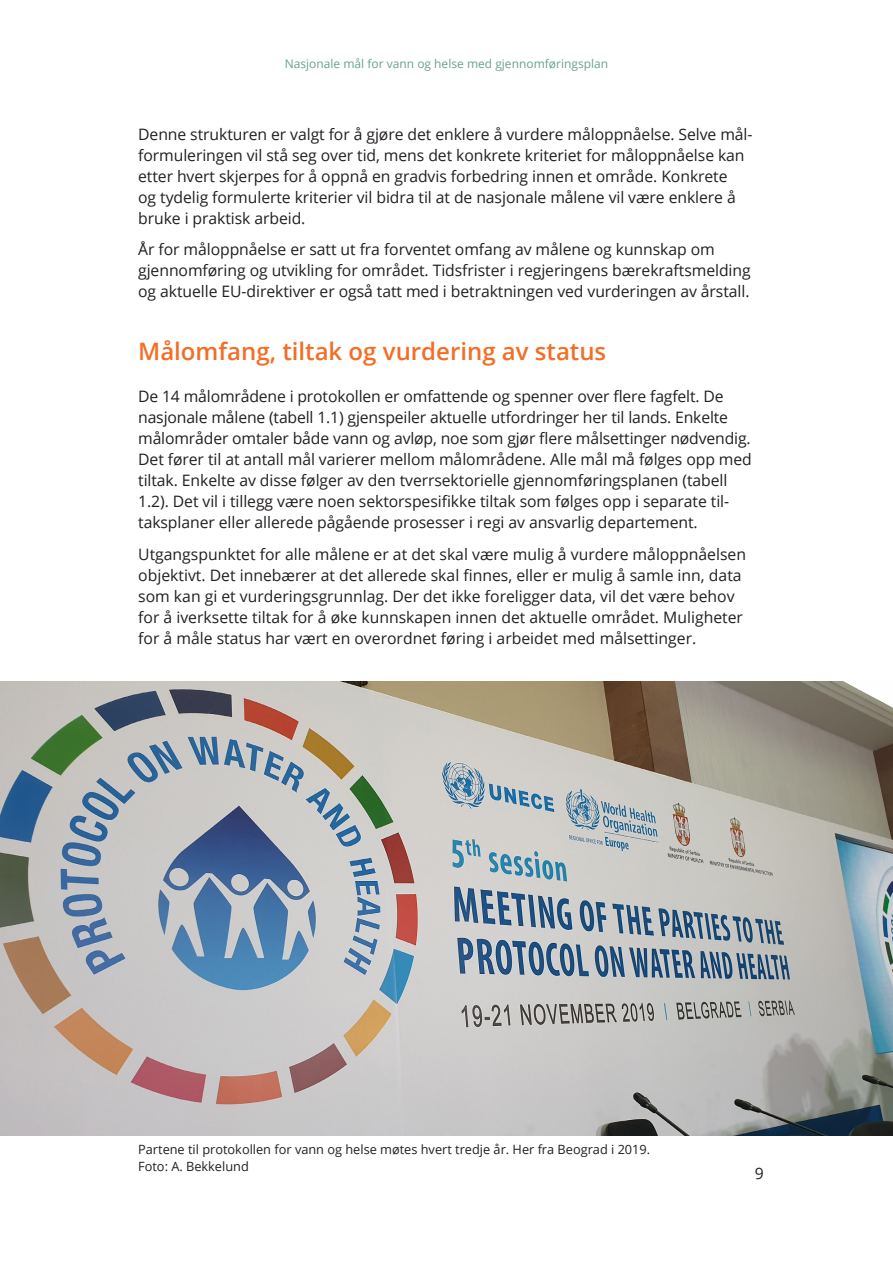
<style>
.page{position:relative;width:893px;height:1263px;background:#fff}
.page>*{position:absolute;margin:0;border:0;box-sizing:border-box;transform-origin:0 0}
.UnOverskrift_2{font:600 24px "Open Sans";color:#f36e27}
.t1{font:15.75px/21px "Open Sans";letter-spacing:-.005em;color:#231f20}
.Note{font:12.75px "Open Sans";color:#231f20}
.t2{font:12px "Open Sans";color:#68a48a}
</style>
<div class="page">
<img style="left:0;top:681px;width:893px;height:454px">
<p class="t2" style="left:285px;top:56px;width:325px">Nasjonale mål for vann og helse med gjennomføringsplan</p>
<p class="t1" style="left:138px;top:123px;width:616px">Denne strukturen er valgt for å gjøre det enklere å vurdere måloppnåelse. Selve mål&shy;formuleringen vil stå seg over tid, mens det konkrete kriteriet for måloppnåelse kan etter hvert skjerpes for å oppnå en gradvis forbedring innen et område. Konkrete<br>og tydelig formulerte kriterier vil bidra til at de nasjonale målene vil være enklere å bruke i praktisk arbeid.</p>
<p class="t1" style="left:138px;top:238px;width:614px">År for måloppnåelse er satt ut fra forventet omfang av målene og kunnskap om gjennomføring og utvikling for området. Tidsfrister i regjeringens bærekraftsmelding og aktuelle EU-direktiver er også tatt med i betraktningen ved vurderingen av årstall.</p>
<h3 class="UnOverskrift_2" style="left:138px;top:335px;width:470px">Målomfang, tiltak og vurdering av status</h3>
<p class="t1" style="left:138px;top:385px;width:615px">De 14 målområdene i protokollen er omfattende og spenner over flere fagfelt. De nasjonale målene (tabell 1.1) gjenspeiler aktuelle utfordringer her til lands. Enkelte målområder omtaler både vann og avløp, noe som gjør flere målsettinger nødvendig.<br>Det fører til at antall mål varierer mellom målområdene. Alle mål må følges opp med tiltak. Enkelte av disse følger av den tverrsektorielle gjennomføringsplanen (tabell 1.2). Det vil i tillegg være noen sektorspesifikke tiltak som følges opp i separate til&shy;taksplaner eller allerede pågående prosesser i regi av ansvarlig departement.</p>
<p class="t1" style="left:138px;top:543px;width:609px">Utgangspunktet for alle målene er at det skal være mulig å vurdere måloppnåelsen objektivt. Det innebærer at det allerede skal finnes, eller er mulig å samle inn, data som kan gi et vurderingsgrunnlag. Der det ikke foreligger data, vil det være behov for å iverksette tiltak for å øke kunnskapen innen det aktuelle området. Muligheter for å måle status har vært en overordnet føring i arbeidet med målsettinger.</p>
<p class="Note" style="left:138px;top:1141px;width:513px">Partene til protokollen for vann og helse møtes hvert tredje år. Her fra Beograd i 2019.</p>
<p class="Note" style="left:138px;top:1157px;width:112px">Foto: A. Bekkelund</p>
<p class="t1" style="left:755px;top:1163px;width:11px">9</p>
</div>
